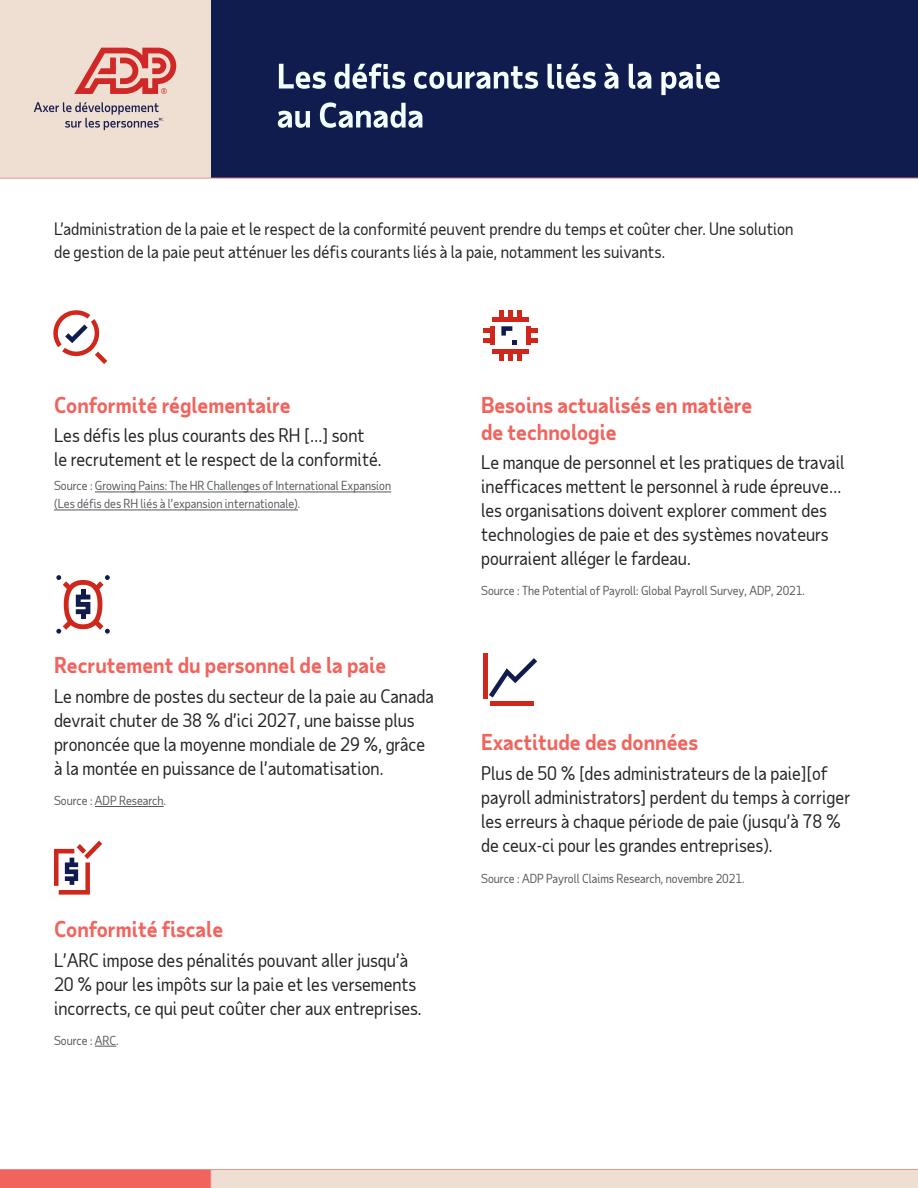
<style>
.page{position:relative;width:918px;height:1188px;background:#fff}
.page>*{position:absolute;margin:0;border:0;box-sizing:border-box;transform-origin:0 0}
.t1{font:700 33px/39px "Taub Sans";color:#fff}
.t2{font:700 21px/27px "Taub Sans";color:#f1645d}
.t3{font:18px/24px "Taub Sans";color:#222}
.t4{font:16.5px/22.8px "Taub Sans";letter-spacing:.005em;color:#222}
.t5{font:12px/18px "Taub Sans";color:#54565a}
</style>
<div class="page">
<div style="left:0;top:0;width:918px;height:178px;background:#111c4e"></div>
<div style="left:0;top:0;width:210px;height:178px;background:#efdfd2"></div>
<hr style="left:0;top:178px;width:918px;height:1px;background:#e8938e">
<div style="left:211px;top:1169px;width:707px;height:19px;background:#efdfd2"></div>
<div style="left:0;top:1169px;width:211px;height:19px;background:#f1645d"></div>
<svg style="left:210px;top:1170px;width:1px;height:18px"></svg>
<hr style="left:0;top:1169px;width:918px;height:1px;background:#e8938e">
<hr style="left:95px;top:492px;width:296px;height:1px;background:#54565a">
<hr style="left:54px;top:510px;width:244px;height:1px;background:#54565a">
<hr style="left:95px;top:806px;width:69px;height:1px;background:#54565a">
<svg style="left:95px;top:1046px;width:21px;height:1px"></svg>
<svg style="left:53px;top:310px;width:54px;height:54px"></svg>
<svg style="left:54px;top:841px;width:48px;height:54px"></svg>
<svg style="left:56px;top:575px;width:54px;height:59px"></svg>
<div style="left:490px;top:701px;width:43px;height:5px;background:#d0271d"></div>
<div style="left:483px;top:653px;width:5px;height:46px;background:#d0271d"></div>
<svg style="left:489px;top:658px;width:48px;height:40px"></svg>
<hr style="left:508px;top:310px;width:4px;height:10px;background:#d0271d">
<hr style="left:499px;top:310px;width:4px;height:10px;background:#d0271d">
<hr style="left:517px;top:310px;width:4px;height:10px;background:#d0271d">
<svg style="left:483px;top:329px;width:7px;height:13px"></svg>
<svg style="left:530px;top:329px;width:7px;height:13px"></svg>
<svg style="left:501px;top:326px;width:16px;height:19px"></svg>
<hr style="left:490px;top:326px;width:4px;height:19px;background:#d0271d">
<hr style="left:526px;top:326px;width:4px;height:19px;background:#d0271d">
<div style="left:492px;top:317px;width:36px;height:5px;background:#d0271d"></div>
<svg style="left:499px;top:354px;width:22px;height:7px"></svg>
<div style="left:492px;top:349px;width:36px;height:5px;background:#d0271d"></div>
<svg style="left:34px;top:102px;width:129px;height:28px"></svg>
<svg style="left:74px;top:48px;width:102px;height:46px"></svg>
<h1 class="t1" style="left:277px;top:56px;width:446px">Les défis courants liés à la paie au Canada</h1>
<p class="t4" style="left:54px;top:217px;width:741px">L’administration de la paie et le respect de la conformité peuvent prendre du temps et coûter cher. Une solution de gestion de la paie peut atténuer les défis courants liés à la paie, notamment les suivants.</p>
<p class="t2" style="left:54px;top:390px;width:238px">Conformité réglementaire</p>
<p class="t3" style="left:54px;top:423px;width:329px">Les défis les plus courants des RH […] sont le recrutement et le respect de la conformité.</p>
<p class="t5" style="left:54px;top:477px;width:339px">Source : Growing Pains: The HR Challenges of International Expansion (Les défis des RH liés à l’expansion internationale).</p>
<p class="t2" style="left:54px;top:651px;width:334px">Recrutement du personnel de la paie</p>
<p class="t3" style="left:54px;top:684px;width:381px">Le nombre de postes du secteur de la paie au Canada devrait chuter de 38 % d’ici 2027, une baisse plus prononcée que la moyenne mondiale de 29 %, grâce à la montée en puissance de l’automatisation.</p>
<p class="t5" style="left:54px;top:791px;width:114px">Source : ADP Research.</p>
<p class="t2" style="left:54px;top:915px;width:171px">Conformité fiscale</p>
<p class="t3" style="left:54px;top:948px;width:369px">L’ARC impose des pénalités pouvant aller jusqu’à<br>20 % pour les impôts sur la paie et les versements incorrects, ce qui peut coûter cher aux entreprises.</p>
<p class="t5" style="left:54px;top:1031px;width:66px">Source : ARC.</p>
<p class="t2" style="left:481px;top:390px;width:273px">Besoins actualisés en matière de technologie</p>
<p class="t3" style="left:481px;top:450px;width:365px">Le manque de personnel et les pratiques de travail inefficaces mettent le personnel à rude épreuve… les organisations doivent explorer comment des technologies de paie et des systèmes novateurs pourraient alléger le fardeau.</p>
<p class="t5" style="left:481px;top:582px;width:325px">Source : The Potential of Payroll: Global Payroll Survey, ADP, 2021.</p>
<p class="t2" style="left:481px;top:728px;width:218px">Exactitude des données</p>
<p class="t3" style="left:481px;top:760px;width:371px">Plus de 50 % [des administrateurs de la paie][of payroll administrators] perdent du temps à corriger les erreurs à chaque période de paie (jusqu’à 78 % de ceux-ci pour les grandes entreprises).</p>
<p class="t5" style="left:481px;top:869px;width:265px">Source : ADP Payroll Claims Research, novembre 2021.</p>
</div>
